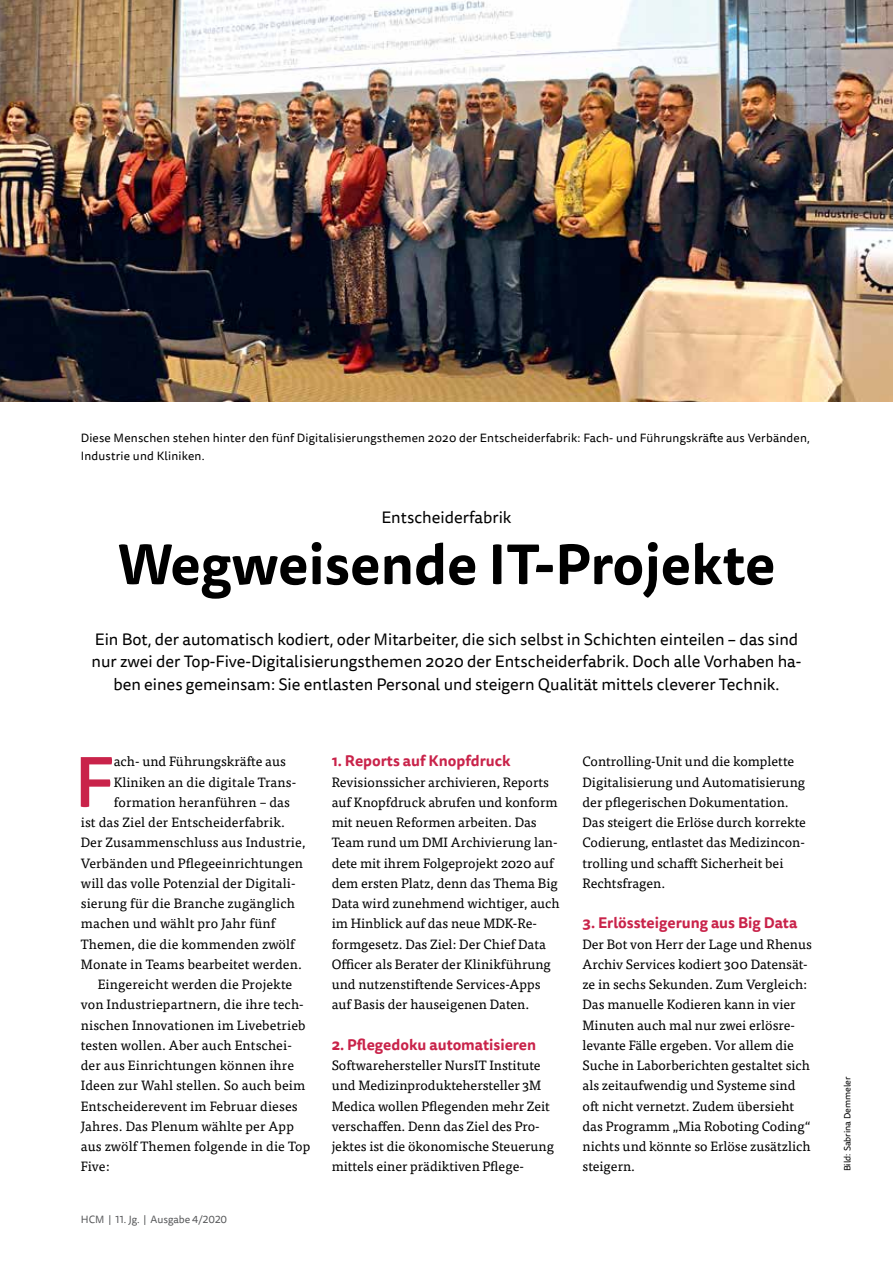
<style>
.page{position:relative;width:893px;height:1263px;background:#fff}
.page>*{position:absolute;margin:0;border:0;box-sizing:border-box;transform-origin:0 0}
.t1{font:500 70.8px "Tisa Sans OT";color:#c9234a}
.t2{font:700 55.5px "Tisa Sans OT";color:#000}
.t3{font:16.5px/22.5px "Tisa Sans OT";color:#000;text-align:center}
.t4{font:700 15px "Tisa Sans OT";color:#c9234a}
.t5{font:13.5px/20.2px "Tisa OT";color:#000}
.t6{font:12px/17.2px "Tisa Sans OT";letter-spacing:.015em;color:#000}
.t7{font:10.5px "Tisa Sans OT";color:#58595b}
.t8{font:9px "Tisa Sans OT";color:#000}
</style>
<div class="page">
<img style="left:0;top:0;width:893px;height:402px">
<p class="t6" style="left:81px;top:430px;width:731px">Diese Menschen stehen hinter den fünf Digitalisierungsthemen 2020 der Entscheiderfabrik: Fach- und Führungskräfte aus Verbänden,<br>Industrie und Kliniken.</p>
<p class="t3" style="left:381px;top:507px;width:132px">Entscheiderfabrik</p>
<h2 class="t2" style="left:117px;top:529px;width:660px">Wegweisende IT-Projekte</h2>
<p class="t3" style="left:91px;top:629px;width:711px">Ein Bot, der automatisch kodiert, oder Mitarbeiter, die sich selbst in Schichten einteilen – das sind nur zwei der Top-Five-Digitalisierungsthemen 2020 der Entscheiderfabrik. Doch alle Vorhaben ha&shy;ben eines gemeinsam: Sie entlasten Personal und steigern Qualität mittels cleverer Technik.</p>
<h1 class="t1" style="left:74px;top:738px;width:41px">F</h1>
<p class="t5" style="left:114px;top:752px;width:174px">ach- und Führungskräfte aus</p>
<p class="t5" style="left:114px;top:772px;width:184px">Kliniken an die digitale Trans-</p>
<p class="t5" style="left:114px;top:792px;width:178px">formation heranführen – das</p>
<p class="t5" style="left:81px;top:812px;width:206px">ist das Ziel der Entscheiderfabrik.</p>
<p class="t5" style="left:81px;top:833px;width:226px">Der Zusammenschluss aus Industrie,</p>
<p class="t5" style="left:81px;top:853px;width:224px">Verbänden und Pflegeeinrichtungen</p>
<p class="t5" style="left:81px;top:873px;width:216px">will das volle Potenzial der Digitali-</p>
<p class="t5" style="left:81px;top:893px;width:216px">sierung für die Branche zugänglich</p>
<p class="t5" style="left:81px;top:914px;width:196px">machen und wählt pro Jahr fünf</p>
<p class="t5" style="left:81px;top:934px;width:216px">Themen, die die kommenden zwölf</p>
<p class="t5" style="left:81px;top:954px;width:223px">Monate in Teams bearbeitet werden.</p>
<p class="t5" style="left:98px;top:974px;width:196px">Eingereicht werden die Projekte</p>
<p class="t5" style="left:81px;top:995px;width:225px">von Industriepartnern, die ihre tech-</p>
<p class="t5" style="left:81px;top:1015px;width:226px">nischen Innovationen im Livebetrieb</p>
<p class="t5" style="left:81px;top:1035px;width:213px">testen wollen. Aber auch Entschei-</p>
<p class="t5" style="left:81px;top:1055px;width:215px">der aus Einrichtungen können ihre</p>
<p class="t5" style="left:81px;top:1076px;width:226px">Ideen zur Wahl stellen. So auch beim</p>
<p class="t5" style="left:81px;top:1096px;width:218px">Entscheiderevent im Februar dieses</p>
<p class="t5" style="left:81px;top:1116px;width:215px">Jahres. Das Plenum wählte per App</p>
<p class="t5" style="left:81px;top:1136px;width:231px">aus zwölf Themen folgende in die Top</p>
<p class="t5" style="left:81px;top:1157px;width:30px">Five:</p>
<p class="t7" style="left:81px;top:1213px;width:148px">HCM | 11. Jg. | Ausgabe 4/2020</p>
<p class="t4" style="left:332px;top:751px;width:181px">1. Reports auf Knopfdruck</p>
<p class="t5" style="left:332px;top:772px;width:229px">Revisionssicher archivieren, Reports auf Knopfdruck abrufen und konform mit neuen Reformen arbeiten. Das Team rund um DMI Archivierung lan&shy;dete mit ihrem Folgeprojekt 2020 auf dem ersten Platz, denn das Thema Big Data wird zunehmend wichtiger, auch im Hinblick auf das neue MDK-Re&shy;formgesetz. Das Ziel: Der Chief Data Officer als Berater der Klinikführung und nutzenstiftende Services-Apps auf Basis der hauseigenen Daten.</p>
<p class="t4" style="left:332px;top:1035px;width:206px">2. Pflegedoku automatisieren</p>
<p class="t5" style="left:332px;top:1055px;width:224px">Softwarehersteller NursIT Institute und Medizinproduktehersteller 3M Medica wollen Pflegenden mehr Zeit verschaffen. Denn das Ziel des Pro&shy;jektes ist die ökonomische Steuerung mittels einer prädiktiven Pflege-</p>
<p class="t5" style="left:583px;top:752px;width:225px">Controlling-Unit und die komplette Digitalisierung und Automatisierung der pflegerischen Dokumentation.<br>Das steigert die Erlöse durch korrekte Codierung, entlastet das Medizincon&shy;trolling und schafft Sicherheit bei Rechtsfragen.</p>
<p class="t4" style="left:583px;top:913px;width:216px">3. Erlössteigerung aus Big Data</p>
<p class="t5" style="left:583px;top:934px;width:231px">Der Bot von Herr der Lage und Rhenus Archiv Services kodiert 300 Datensät&shy;ze in sechs Sekunden. Zum Vergleich:<br>Das manuelle Kodieren kann in vier Minuten auch mal nur zwei erlösre&shy;levante Fälle ergeben. Vor allem die Suche in Laborberichten gestaltet sich als zeitaufwendig und Systeme sind oft nicht vernetzt. Zudem übersieht das Programm „Mia Roboting Coding“ nichts und könnte so Erlöse zusätzlich steigern.</p>
<p class="t8" style="left:842px;top:1171px;width:96px;rotate:-90deg">Bild: Sabrina Demmeler</p>
</div>
